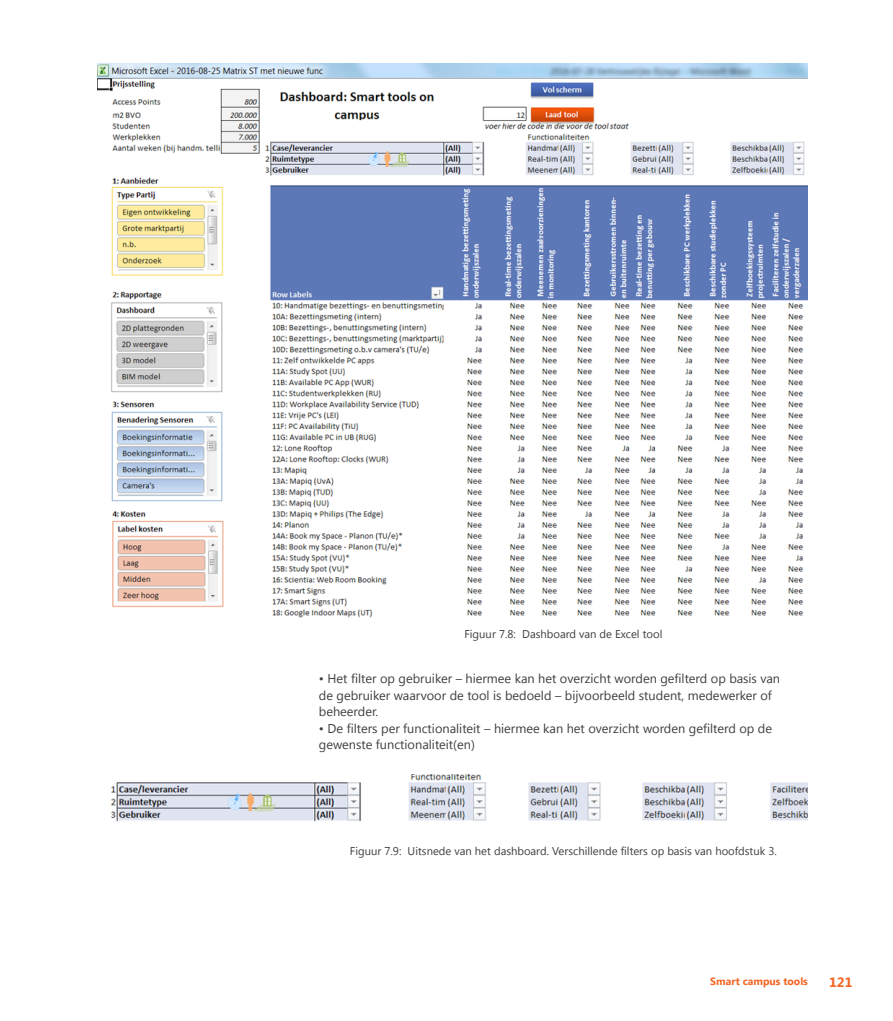
<style>
.page{position:relative;width:893px;height:1021px;background:#fff}
.page>*{position:absolute;margin:0;border:0;box-sizing:border-box;transform-origin:0 0}
.t1{font:700 13.5px "Khmer UI";color:#f36624}
.t2{font:12.75px/16.5px "Khmer UI";color:#3e3e3f}
.t3{font:11.25px "Khmer UI";color:#3e3e3f}
.t4{font:700 10.5px "Khmer UI";color:#f36624}
</style>
<div class="page">
<img style="left:98px;top:64px;width:710px;height:554px">
<img style="left:110px;top:774px;width:698px;height:48px">
<p class="t3" style="left:464px;top:627px;width:199px">Figuur 7.8: Dashboard van de Excel tool</p>
<p class="t2" style="left:319px;top:670px;width:463px">• Het filter op gebruiker – hiermee kan het overzicht worden gefilterd op basis van de gebruiker waarvoor de tool is bedoeld – bijvoorbeeld student, medewerker of beheerder.</p>
<p class="t2" style="left:319px;top:720px;width:455px">• De filters per functionaliteit – hiermee kan het overzicht worden gefilterd op de gewenste functionaliteit(en)</p>
<p class="t3" style="left:350px;top:845px;width:429px">Figuur 7.9: Uitsnede van het dashboard. Verschillende filters op basis van hoofdstuk 3.</p>
<p class="t4" style="left:710px;top:975px;width:99px">Smart campus tools</p>
<p class="t1" style="left:829px;top:974px;width:25px">121</p>
</div>
